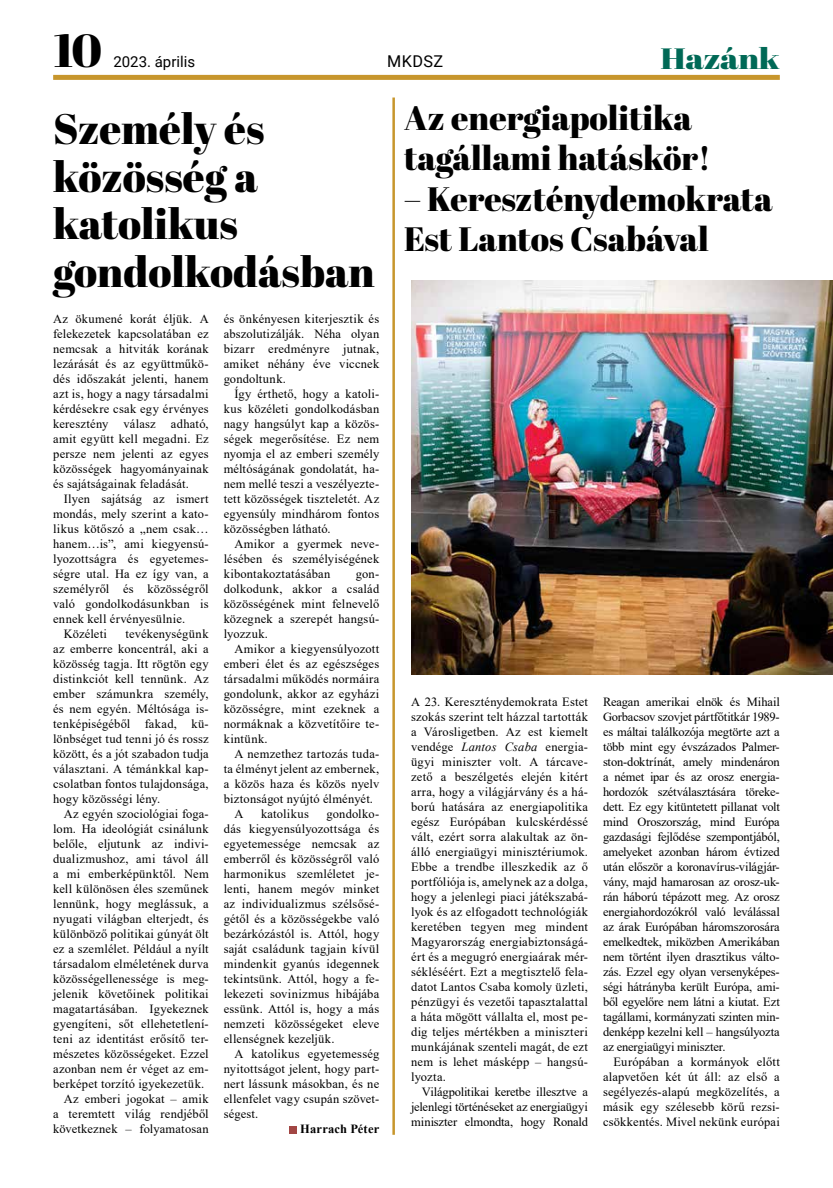
<style>
.page{position:relative;width:833px;height:1188px;background:#fff}
.page>*{position:absolute;margin:0;border:0;box-sizing:border-box;transform-origin:0 0}
.t1{font:42.5px/47.5px "Abril Fatface";color:#000}
.t2{font:33.75px/40.5px "Abril Fatface";color:#000}
.t3{font:29.38px "Abril Fatface";letter-spacing:-.01em;color:#006956;scale:1.15 1}
.t4{font:16.25px "Roboto";letter-spacing:.02em;color:#000}
.t5{font:15px "Roboto";color:#000}
.t6{font:12.5px/15px "Times New Roman";letter-spacing:.015em;color:#000;text-align:justify}
.t7{font:700 12.5px "Times New Roman";letter-spacing:.015em;color:#000}
.s1{font-family:"Abril Fatface";font-size:46.25px}
.s2{font-style:italic}
</style>
<div class="page">
<div style="left:53px;top:75px;width:727px;height:5px;background:#c7962c"></div>
<div style="left:290px;top:1125px;width:7px;height:7px;background:#a24644"></div>
<hr style="left:392px;top:97px;width:3px;height:1037px;background:#c7962c">
<img style="left:411px;top:280px;width:422px;height:394px">
<p class="t5" style="left:54px;top:51px;width:143px"><span class="s1">10</span> 2023. április</p>
<h3 class="t4" style="left:387px;top:50px;width:57px">MKDSZ</h3>
<h3 class="t3" style="left:660px;top:38px;width:105px">Hazánk</h3>
<h1 class="t1" style="left:53px;top:104px;width:323px">Személy és közösség a katolikus gondolkodásban</h1>
<p class="t6" style="left:53px;top:310px;width:157px">Az ökumené korát éljük. A felekezetek kapcsolatában ez nemcsak a hitviták korának lezárását és az együttműkö&shy;dés időszakát jelenti, hanem azt is, hogy a nagy társadalmi kérdésekre csak egy érvényes keresztény válasz adható, amit együtt kell megadni. Ez persze nem jelenti az egyes közösségek hagyományainak és sajátságainak feladását.</p>
<p class="t6" style="left:64px;top:490px;width:146px">Ilyen sajátság az ismert</p>
<p class="t6" style="left:53px;top:505px;width:157px">mondás, mely szerint a kato-</p>
<p class="t6" style="left:53px;top:520px;width:157px">likus kötőszó a „nem csak…</p>
<p class="t6" style="left:53px;top:535px;width:157px">hanem…is”, ami kiegyensú-</p>
<p class="t6" style="left:53px;top:550px;width:157px">lyozottságra és egyetemes-</p>
<p class="t6" style="left:53px;top:565px;width:157px">ségre utal. Ha ez így van, a</p>
<p class="t6" style="left:53px;top:580px;width:157px">személyről és közösségről</p>
<p class="t6" style="left:53px;top:595px;width:157px">való gondolkodásunkban is</p>
<p class="t6" style="left:53px;top:610px;width:133px">ennek kell érvényesülnie.</p>
<p class="t6" style="left:64px;top:625px;width:45px">Közéleti</p>
<p class="t6" style="left:224px;top:310px;width:157px">és önkényesen kiterjesztik és abszolutizálják. Néha olyan bizarr eredményre jutnak, amiket néhány éve viccnek gondoltunk.</p>
<p class="t6" style="left:224px;top:385px;width:157px;text-indent:11px">Így érthető, hogy a katoli&shy;kus közéleti gondolkodásban nagy hangsúlyt kap a közös&shy;ségek megerősítése. Ez nem nyomja el az emberi személy méltóságának gondolatát, ha&shy;nem mellé teszi a veszélyezte&shy;tett közösségek tiszteletét. Az egyensúly mindhárom fontos közösségben látható.</p>
<p class="t6" style="left:224px;top:535px;width:157px;text-indent:11px">Amikor a gyermek neve&shy;lésében és személyiségének kibontakoztatásában</p>
<p class="t6" style="left:224px;top:565px;width:157px;text-indent:132px">gon&shy;dolkodunk, akkor a család közösségének mint felnevelő közegnek a szerepét hangsú&shy;lyozzuk.</p>
<p class="t6" style="left:224px;top:640px;width:157px;text-indent:11px">Amikor a kiegyensúlyozott emberi élet és az egészséges társadalmi működés normáira gondolunk, akkor az egyházi közösségre, mint ezeknek a normáknak a közvetítőire te&shy;kintünk.</p>
<p class="t6" style="left:234px;top:745px;width:146px">A nemzethez tartozás tuda-</p>
<p class="t6" style="left:224px;top:760px;width:157px">ta élményt jelent az embernek,</p>
<p class="t6" style="left:224px;top:775px;width:157px">a közös haza és közös nyelv</p>
<p class="t6" style="left:224px;top:790px;width:151px">biztonságot nyújtó élményét.</p>
<p class="t6" style="left:234px;top:805px;width:11px">A</p>
<p class="t6" style="left:261px;top:805px;width:50px">katolikus</p>
<p class="t6" style="left:53px;top:625px;width:157px;text-indent:72px">tevékenységünk az emberre koncentrál, aki a közösség tagja. Itt rögtön egy distinkciót kell tennünk. Az ember számunkra személy, és nem egyén. Méltósága is&shy;tenképiségéből fakad, kü&shy;lönbséget tud tenni jó és rossz között, és a jót szabadon tudja választani. A témánkkal kap&shy;csolatban fontos tulajdonsága, hogy közösségi lény.</p>
<p class="t6" style="left:64px;top:805px;width:146px">Az egyén szociológiai foga-</p>
<p class="t6" style="left:53px;top:820px;width:157px">lom. Ha ideológiát csinálunk</p>
<p class="t6" style="left:53px;top:835px;width:157px">belőle, eljutunk az indivi-</p>
<p class="t6" style="left:53px;top:850px;width:157px">dualizmushoz, ami távol áll</p>
<p class="t6" style="left:53px;top:865px;width:157px">a mi emberképünktől. Nem</p>
<p class="t6" style="left:53px;top:880px;width:157px">kell különösen éles szeműnek</p>
<p class="t6" style="left:53px;top:895px;width:157px">lennünk, hogy meglássuk, a</p>
<p class="t6" style="left:53px;top:910px;width:157px">nyugati világban elterjedt, és</p>
<p class="t6" style="left:53px;top:925px;width:157px">különböző politikai gúnyát ölt</p>
<p class="t6" style="left:53px;top:940px;width:157px">ez a szemlélet. Például a nyílt</p>
<p class="t6" style="left:53px;top:955px;width:157px">társadalom elméletének durva</p>
<p class="t6" style="left:53px;top:970px;width:157px">közösségellenessége is meg-</p>
<p class="t6" style="left:53px;top:985px;width:157px">jelenik követőinek politikai</p>
<p class="t6" style="left:53px;top:1000px;width:157px">magatartásában. Igyekeznek</p>
<p class="t6" style="left:53px;top:1015px;width:157px">gyengíteni, sőt ellehetetlení-</p>
<p class="t6" style="left:53px;top:1030px;width:157px">teni az identitást erősítő ter-</p>
<p class="t6" style="left:53px;top:1045px;width:157px">mészetes közösségeket. Ezzel</p>
<p class="t6" style="left:53px;top:1060px;width:157px">azonban nem ér véget az em-</p>
<p class="t6" style="left:53px;top:1075px;width:153px">berképet torzító igyekezetük.</p>
<p class="t6" style="left:64px;top:1090px;width:146px">Az emberi jogokat – amik</p>
<p class="t6" style="left:53px;top:1105px;width:157px">a teremtett világ rendjéből</p>
<p class="t6" style="left:53px;top:1120px;width:157px">következnek – folyamatosan</p>
<p class="t6" style="left:224px;top:805px;width:157px;text-indent:103px">gondolko&shy;dás kiegyensúlyozottsága és egyetemessége nemcsak az emberről és közösségről való harmonikus szemléletet je&shy;lenti, hanem megóv minket az individualizmus szélsősé&shy;gétől és a közösségekbe való bezárkózástól is. Attól, hogy saját családunk tagjain kívül mindenkit gyanús idegennek tekintsünk. Attól, hogy a fe&shy;lekezeti sovinizmus hibájába essünk. Attól is, hogy a más nemzeti közösségeket eleve ellenségnek kezeljük.</p>
<p class="t6" style="left:224px;top:1045px;width:157px;text-indent:11px">A katolikus egyetemesség nyitottságot jelent, hogy part&shy;nert lássunk másokban, és ne ellenfelet vagy csupán szövet&shy;ségest.</p>
<p class="t7" style="left:300px;top:1119px;width:81px">Harrach Péter</p>
<h2 class="t2" style="left:404px;top:96px;width:308px">Az energiapolitika tagállami hatáskör!</h2>
<h2 class="t2" style="left:404px;top:177px;width:370px">– Kereszténydemokrata<br>Est Lantos Csabával</h2>
<p class="t6" style="left:411px;top:693px;width:178px">A 23. Kereszténydemokrata Estet szokás szerint telt házzal tartották a Városligetben. Az est kiemelt vendége <span class="s2">Lantos Csaba</span> energia&shy;ügyi miniszter volt. A tárcave&shy;zető a beszélgetés elején kitért arra, hogy a világjárvány és a há&shy;ború hatására az energiapolitika egész Európában kulcskérdéssé vált, ezért sorra alakultak az ön&shy;álló energiaügyi minisztériumok.<br>Ebbe a trendbe illeszkedik az ő portfóliója is, amelynek az a dolga, hogy a jelenlegi piaci játékszabá&shy;lyok és az elfogadott technológiák keretében tegyen meg mindent Magyarország energiabiztonságá&shy;ért és a megugró energiaárak mér&shy;sékléséért. Ezt a megtisztelő fela&shy;datot Lantos Csaba komoly üzleti, pénzügyi és vezetői tapasztalattal a háta mögött vállalta el, most pe&shy;dig teljes mértékben a miniszteri munkájának szenteli magát, de ezt nem is lehet másképp – hangsú&shy;lyozta.</p>
<p class="t6" style="left:411px;top:1083px;width:178px;text-indent:11px">Világpolitikai keretbe illesztve a jelenlegi történéseket az energiaügyi miniszter elmondta, hogy Ronald</p>
<p class="t6" style="left:603px;top:693px;width:178px">Reagan amerikai elnök és Mihail Gorbacsov szovjet pártfőtitkár 1989- es máltai találkozója megtörte azt a több mint egy évszázados Palmer&shy;ston-doktrínát, amely mindenáron a német ipar és az orosz energia&shy;hordozók szétválasztására töreke&shy;dett. Ez egy kitüntetett pillanat volt mind Oroszország, mind Európa gazdasági fejlődése szempontjából, amelyeket azonban három évtized után először a koronavírus-világjár&shy;vány, majd hamarosan az orosz-uk&shy;rán háború tépázott meg. Az orosz energiahordozókról való leválással az árak Európában háromszorosára emelkedtek, miközben Amerikában nem történt ilyen drasztikus válto&shy;zás. Ezzel egy olyan versenyképes&shy;ségi hátrányba került Európa, ami&shy;ből egyelőre nem látni a kiutat. Ezt tagállami, kormányzati szinten min&shy;denképp kezelni kell – hangsúlyozta az energiaügyi miniszter.</p>
<p class="t6" style="left:603px;top:1053px;width:178px;text-indent:11px">Európában a kormányok előtt alapvetően két út áll: az első a segélyezés-alapú megközelítés, a másik egy szélesebb körű rezsi&shy;csökkentés. Mivel nekünk európai</p>
</div>
